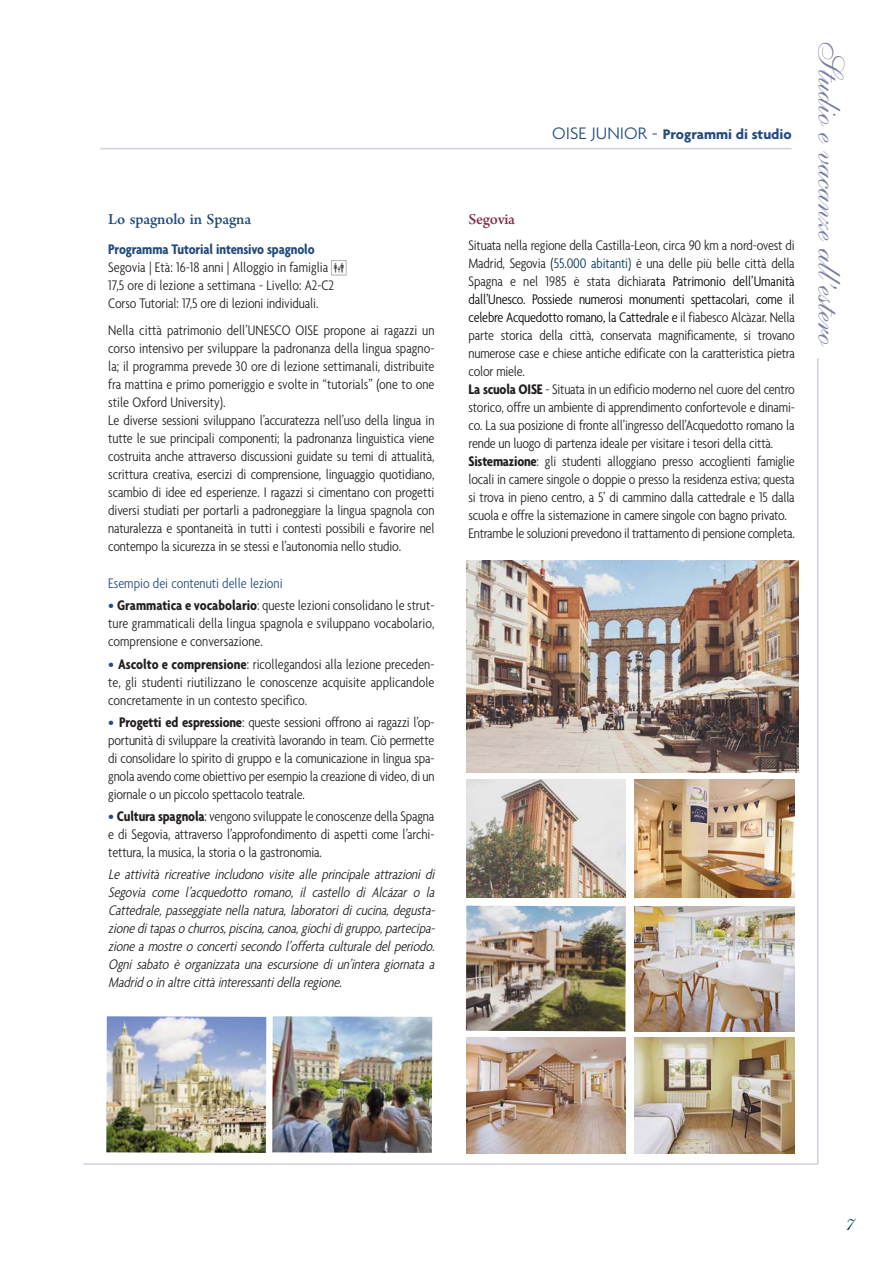
<style>
.page{position:relative;width:893px;height:1263px;background:#fff}
.page>*{position:absolute;margin:0;border:0;box-sizing:border-box;transform-origin:0 0}
.t1{font:36px "Shelley Allegro Script";color:#747da1}
.t2{font:24px "Shelley Allegro Script";color:#003757}
.t3{font:500 21px "Adobe Naskh";letter-spacing:-.01em;color:#244b7c}
.t4{font:500 21px "Adobe Naskh";letter-spacing:-.015em;color:#85304e}
.t5{font:300 condensed 15px/18px "Agenda";letter-spacing:-.015em;color:#231f20;text-align:justify}
.t6{font:italic 300 condensed 15px/18px "Agenda";color:#231f20;text-align:justify}
.t7{font:700 condensed 15px "Agenda";letter-spacing:-.01em;color:#244b7c}
.t8{font:300 condensed 15px "Agenda";color:#244b7c}
.t9{font:700 15px "Agenda";color:#244b7c}
.s1{font-weight:500;font-stretch:normal;color:#244b7c}
.s2{font-weight:700}
.s3{font-weight:300;font-size:18px}
.s4{color:#003757}
.s5{color:#000}
</style>
<div class="page">
<hr style="left:100px;top:148px;width:691px;height:1px;background:#cdd1df">
<hr style="left:83px;top:1163px;width:735px;height:2px;background:#cdd1df">
<hr style="left:817px;top:358px;width:1px;height:806px;background:#cdd1df">
<img style="left:466px;top:561px;width:332px;height:212px">
<img style="left:466px;top:780px;width:159px;height:118px">
<img style="left:635px;top:780px;width:159px;height:118px">
<img style="left:635px;top:1038px;width:159px;height:115px">
<img style="left:466px;top:1038px;width:159px;height:115px">
<img style="left:272px;top:1016px;width:160px;height:137px">
<img style="left:466px;top:906px;width:160px;height:125px">
<img style="left:635px;top:906px;width:159px;height:125px">
<img style="left:106px;top:1016px;width:160px;height:137px">
<h3 class="t3" style="left:108px;top:204px;width:144px">Lo spagnolo in Spagna</h3>
<p class="t7" style="left:108px;top:244px;width:208px">Programma Tutorial intensivo spagnolo</p>
<p class="t5" style="left:108px;top:260px;width:227px;text-align:left">Segovia | Età: 16-18 anni | Alloggio in famiglia<br>17,5 ore di lezione a settimana - Livello: A2-C2<br>Corso Tutorial: 17,5 ore di lezioni individuali.</p>
<p class="t5" style="left:108px;top:322px;width:328px;text-align:left">Nella città patrimonio dell’UNESCO OISE propone ai ragazzi un corso intensivo per sviluppare la padronanza della lingua spagno&shy;la; il programma prevede 30 ore di lezione settimanali, distribuite fra mattina e primo pomeriggio e svolte in “tutorials” (one to one stile Oxford University).<br>Le diverse sessioni sviluppano l’accuratezza nell’uso della lingua in tutte le sue principali componenti; la padronanza linguistica viene costruita anche attraverso discussioni guidate su temi di attualità, scrittura creativa, esercizi di comprensione, linguaggio quotidiano, scambio di idee ed esperienze. I ragazzi si cimentano con progetti diversi studiati per portarli a padroneggiare la lingua spagnola con naturalezza e spontaneità in tutti i contesti possibili e favorire nel contempo la sicurezza in se stessi e l’autonomia nello studio.</p>
<p class="t8" style="left:108px;top:578px;width:176px">Esempio dei contenuti delle lezioni</p>
<p class="t5" style="left:108px;top:598px;width:328px"><span class="s1">•</span> <span class="s2">Grammatica e vocabolario</span>: queste lezioni consolidano le strut&shy;ture grammaticali della lingua spagnola e sviluppano vocabolario, comprensione e conversazione.</p>
<p class="t5" style="left:108px;top:656px;width:328px"><span class="s1">•</span> <span class="s2">Ascolto e comprensione</span>: ricollegandosi alla lezione preceden&shy;te, gli studenti riutilizzano le conoscenze acquisite applicandole concretamente in un contesto specifico.</p>
<p class="t5" style="left:108px;top:714px;width:328px"><span class="s1">•</span> <span class="s2">Progetti ed espressione</span>: queste sessioni offrono ai ragazzi l’op&shy;portunità di sviluppare la creatività lavorando in team. Ciò permette di consolidare lo spirito di gruppo e la comunicazione in lingua spa&shy;gnola avendo come obiettivo per esempio la creazione di video, di un giornale o un piccolo spettacolo teatrale.</p>
<p class="t5" style="left:108px;top:809px;width:328px"><span class="s1">•</span> <span class="s2">Cultura spagnola</span>: vengono sviluppate le conoscenze della Spagna e di Segovia, attraverso l’approfondimento di aspetti come l’archi&shy;tettura, la musica, la storia o la gastronomia.</p>
<p class="t6" style="left:108px;top:867px;width:330px">Le attività ricreative includono visite alle principale attrazioni di Segovia come l’acquedotto romano, il castello di Alcázar o la Cattedrale, passeggiate nella natura, laboratori di cucina, degusta&shy;zione ditapaso churros,piscina,canoa,giochidigruppo,partecipa&shy;zione a mostre o concerti secondo l’offerta culturale del periodo.<br>Ogni sabato è organizzata una escursione di un’intera giornata a Madrid o in altre cittàinteressantidellaregione.</p>
<p class="t9" style="left:552px;top:128px;width:241px"><span class="s3">OISE JUNIOR -</span> Programmi di studio</p>
<h3 class="t4" style="left:468px;top:204px;width:48px">Segovia</h3>
<p class="t5" style="left:468px;top:238px;width:328px;text-align:left">Situata nella regione della Castilla-Leon, circa 90 km a nord-ovest di Madrid, Segovia (<span class="s4">55.000 abitanti)</span> è una delle più belle città della Spagna e nel 1985 è stata dichiar<span class="s5">ata Patrimonio dell’Umanità dall’Unesco. Possiede numerosi monumenti spettacolari, come il celebre Acquedotto romano, la Cattedrale e</span> il fiabesco Alcàzar. Nella parte storica della città, conservata magnificamente, si trovano numerose case e chiese antiche edificate con la caratteristica pietra color miele.<br><span class="s2">La scuola OISE</span> - Situata in un edificio moderno nel cuore del centro storico, offre un ambiente di apprendimento confortevole e dinami&shy;co. La sua posizione di fronte all’ingresso dell’Acquedotto romano la rende un luogo di partenza ideale per visitare i tesori della città.<br><span class="s2">Sistemazione</span>: gli studenti alloggiano presso accoglienti famiglie locali in camere singole o doppie o presso la residenza estiva; questa si trova in pieno centro, a 5’ di cammino dalla cattedrale e 15 dalla scuola e offre la sistemazione in camere singole con bagno privato.<br>Entrambe le soluzioni prevedono il trattamento di pensione completa.</p>
<h1 class="t1" style="left:840px;top:36px;width:313px;rotate:90deg">Studio evacanzeall’estero</h1>
<h2 class="t2" style="left:840px;top:1215px;width:11px">7</h2>
</div>
